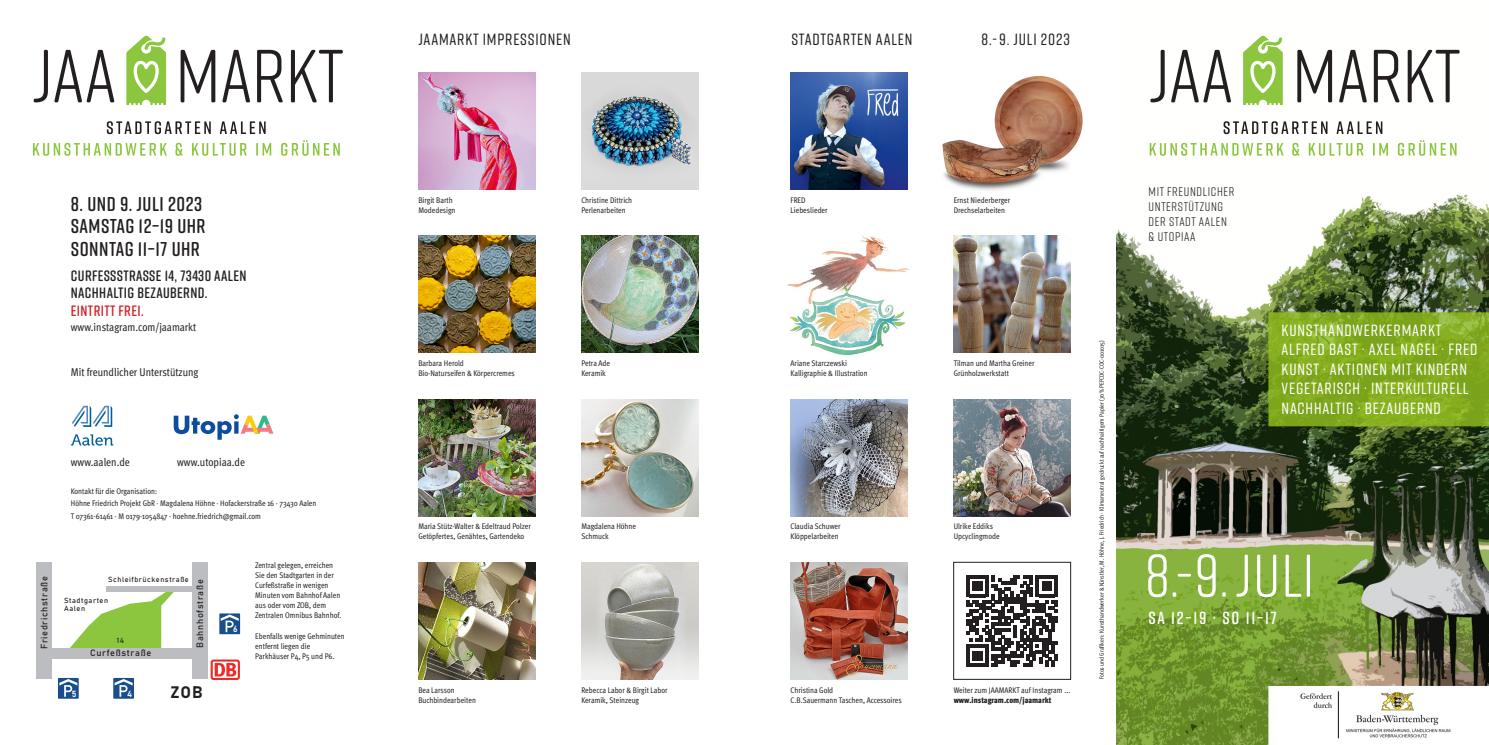
<style>
.page{position:relative;width:1489px;height:745px;background:#fff}
.page>*{position:absolute;margin:0;border:0;box-sizing:border-box;transform-origin:0 0}
.t1{font:60px "Rift Soft";color:#fff}
.t2{font:600 20px "Rift Soft";letter-spacing:.025em;color:#231f20}
.t3{font:600 17.5px "Rift Soft";letter-spacing:.1em;color:#fff}
.t4{font:16.5px "Bahnschrift";color:#231f20}
.t5{font:500 16.25px "Rift Soft";letter-spacing:.05em;color:#fff}
.t6{font:500 16.25px "Rift Soft";letter-spacing:.05em;color:#231f20}
.t7{font:600 15px "Rift Soft";letter-spacing:.025em;color:#231f20}
.t8{font:600 15px "Rift Soft";letter-spacing:.025em;color:#d1232a}
.t9{font:12.5px "Rift Soft";letter-spacing:.05em;color:#231f20}
.t10{font:condensed 11.25px "Meta Pro";color:#231f20}
.t11{font:9.12px "Bahnschrift";letter-spacing:.075em;color:#231f20}
.t12{font:8.75px "Bahnschrift";color:#fff}
.t13{font:condensed 8.12px "Meta Pro";color:#231f20}
.t14{font:900 condensed 8.12px "Meta Pro";letter-spacing:-.005em;color:#231f20}
.t15{font:7.38px/8.2px "Bahnschrift";letter-spacing:.075em;color:#231f20}
.t16{font:condensed 6.25px "Meta Pro";color:#231f20}
</style>
<div class="page">
<img style="left:787px;top:235px;width:122px;height:120px">
<img style="left:942px;top:76px;width:141px;height:114px">
<img style="left:1116px;top:38px;width:372px;height:706px">
<svg style="left:1150px;top:50px;width:14px;height:52px"></svg>
<svg style="left:1170px;top:50px;width:61px;height:52px"></svg>
<svg style="left:1297px;top:50px;width:34px;height:52px"></svg>
<svg style="left:1338px;top:50px;width:28px;height:52px"></svg>
<svg style="left:1373px;top:50px;width:26px;height:52px"></svg>
<svg style="left:1407px;top:50px;width:52px;height:52px"></svg>
<svg style="left:1223px;top:121px;width:104px;height:13px"></svg>
<svg style="left:1336px;top:121px;width:46px;height:13px"></svg>
<svg style="left:1149px;top:143px;width:134px;height:13px"></svg>
<svg style="left:1292px;top:143px;width:7px;height:13px"></svg>
<svg style="left:1308px;top:143px;width:55px;height:13px"></svg>
<svg style="left:1372px;top:143px;width:15px;height:12px"></svg>
<svg style="left:1397px;top:140px;width:59px;height:16px"></svg>
<svg style="left:1242px;top:35px;width:40px;height:70px"></svg>
<svg style="left:34px;top:50px;width:14px;height:52px"></svg>
<svg style="left:54px;top:50px;width:60px;height:52px"></svg>
<svg style="left:181px;top:50px;width:34px;height:52px"></svg>
<svg style="left:222px;top:50px;width:28px;height:52px"></svg>
<svg style="left:257px;top:50px;width:26px;height:52px"></svg>
<svg style="left:291px;top:50px;width:52px;height:52px"></svg>
<svg style="left:107px;top:121px;width:104px;height:13px"></svg>
<svg style="left:220px;top:121px;width:46px;height:13px"></svg>
<svg style="left:33px;top:143px;width:134px;height:13px"></svg>
<svg style="left:175px;top:143px;width:8px;height:13px"></svg>
<svg style="left:192px;top:143px;width:55px;height:13px"></svg>
<svg style="left:256px;top:143px;width:15px;height:12px"></svg>
<svg style="left:281px;top:140px;width:59px;height:16px"></svg>
<svg style="left:126px;top:35px;width:40px;height:70px"></svg>
<img style="left:418px;top:73px;width:117px;height:117px">
<img style="left:581px;top:73px;width:117px;height:117px">
<img style="left:790px;top:73px;width:117px;height:117px">
<img style="left:581px;top:236px;width:117px;height:117px">
<img style="left:953px;top:236px;width:117px;height:117px">
<img style="left:418px;top:399px;width:117px;height:117px">
<img style="left:581px;top:399px;width:117px;height:117px">
<img style="left:790px;top:399px;width:117px;height:117px">
<img style="left:953px;top:399px;width:117px;height:117px">
<img style="left:418px;top:562px;width:117px;height:117px">
<img style="left:581px;top:562px;width:117px;height:117px">
<img style="left:790px;top:562px;width:117px;height:117px">
<svg style="left:966px;top:575px;width:91px;height:91px"></svg>
<div style="left:953px;top:561px;width:117px;height:118px;border:1px solid #231f20"></div>
<div style="left:39px;top:647px;width:156px;height:11px;background:#bcbdc0"></div>
<div style="left:36px;top:562px;width:16px;height:116px;background:#bcbdc0"></div>
<div style="left:192px;top:562px;width:16px;height:116px;background:#bcbdc0"></div>
<div style="left:106px;top:586px;width:91px;height:5px;background:#bcbdc0"></div>
<svg style="left:70px;top:591px;width:104px;height:56px"></svg>
<svg style="left:113px;top:677px;width:21px;height:21px"></svg>
<svg style="left:115px;top:678px;width:18px;height:18px"></svg>
<svg style="left:58px;top:677px;width:21px;height:21px"></svg>
<svg style="left:59px;top:678px;width:18px;height:18px"></svg>
<svg style="left:219px;top:613px;width:21px;height:20px"></svg>
<svg style="left:221px;top:614px;width:18px;height:17px"></svg>
<svg style="left:211px;top:659px;width:29px;height:20px"></svg>
<svg style="left:213px;top:661px;width:25px;height:16px"></svg>
<svg style="left:215px;top:662px;width:21px;height:14px"></svg>
<svg style="left:71px;top:434px;width:42px;height:11px"></svg>
<svg style="left:72px;top:405px;width:40px;height:21px"></svg>
<svg style="left:174px;top:414px;width:99px;height:25px"></svg>
<img style="left:418px;top:236px;width:117px;height:117px">
<p class="t2" style="left:71px;top:189px;width:133px">8. UND 9. JULI 2023</p>
<p class="t2" style="left:71px;top:212px;width:136px">SAMSTAG 12–19 UHR</p>
<p class="t2" style="left:71px;top:234px;width:131px">SONNTAG 11–17 UHR</p>
<p class="t7" style="left:71px;top:265px;width:177px">CURFEßSTRAßE 14, 73430 AALEN</p>
<p class="t7" style="left:71px;top:282px;width:138px">NACHHALTIG BEZAUBERND.</p>
<p class="t8" style="left:71px;top:300px;width:74px">EINTRITT FREI.</p>
<p class="t10" style="left:71px;top:318px;width:127px">www.instagram.com/jaamarkt</p>
<p class="t10" style="left:71px;top:363px;width:129px">Mit freundlicher Unterstützung</p>
<p class="t10" style="left:71px;top:453px;width:60px">www.aalen.de</p>
<p class="t10" style="left:177px;top:453px;width:69px">www.utopiaa.de</p>
<p class="t13" style="left:71px;top:484px;width:88px">Kontakt für die Organisation:</p>
<p class="t13" style="left:71px;top:497px;width:247px">Höhne Friedrich Projekt GbR · Magdalena Höhne · Hofackerstraße 16 · 73430 Aalen</p>
<p class="t13" style="left:71px;top:509px;width:191px">T 07361-61461 · M 0179-1054847 · hoehne.friedrich@gmail.com</p>
<p class="t11" style="left:37px;top:648px;width:75px;rotate:-90deg">Friedrichstraße</p>
<p class="t11" style="left:193px;top:647px;width:70px;rotate:-90deg">Bahnhofstraße</p>
<p class="t4" style="left:170px;top:679px;width:34px">ZOB</p>
<p class="t15" style="left:108px;top:574px;width:82px">Schleifbrückenstraße</p>
<p class="t15" style="left:64px;top:595px;width:45px">Stadtgarten<br>Aalen</p>
<p class="t15" style="left:117px;top:635px;width:9px">14</p>
<p class="t11" style="left:90px;top:645px;width:63px">Curfeßstraße</p>
<p class="t12" style="left:72px;top:686px;width:6px">5</p>
<p class="t12" style="left:127px;top:686px;width:6px">4</p>
<p class="t12" style="left:233px;top:622px;width:6px">6</p>
<p class="t13" style="left:255px;top:559px;width:79px">Zentral gelegen, erreichen</p>
<p class="t13" style="left:255px;top:569px;width:80px">Sie den Stadtgarten in der</p>
<p class="t13" style="left:255px;top:579px;width:75px">Curfeßstraße in wenigen</p>
<p class="t13" style="left:255px;top:589px;width:87px">Minuten vom Bahnhof Aalen</p>
<p class="t13" style="left:255px;top:599px;width:72px">aus oder vom ZOB, dem</p>
<p class="t13" style="left:255px;top:609px;width:88px">Zentralen Omnibus Bahnhof.</p>
<p class="t13" style="left:255px;top:629px;width:91px">Ebenfalls wenige Gehminuten</p>
<p class="t13" style="left:255px;top:639px;width:57px">entfernt liegen die</p>
<p class="t13" style="left:255px;top:649px;width:81px">Parkhäuser P4, P5 und P6.</p>
<p class="t6" style="left:418px;top:27px;width:154px">JAAMARKT IMPRESSIONEN</p>
<p class="t6" style="left:791px;top:27px;width:123px">STADTGARTEN AALEN</p>
<p class="t6" style="left:981px;top:27px;width:90px">8.-9. JULI 2023</p>
<p class="t13" style="left:418px;top:194px;width:36px">Birgit Barth</p>
<p class="t13" style="left:418px;top:204px;width:39px">Modedesign</p>
<p class="t13" style="left:581px;top:194px;width:52px">Christine Dittrich</p>
<p class="t13" style="left:581px;top:204px;width:46px">Perlenarbeiten</p>
<p class="t13" style="left:790px;top:194px;width:17px">FRED</p>
<p class="t13" style="left:790px;top:204px;width:39px">Liebeslieder</p>
<p class="t13" style="left:953px;top:194px;width:58px">Ernst Niederberger</p>
<p class="t13" style="left:953px;top:204px;width:53px">Drechselarbeiten</p>
<p class="t9" style="left:1148px;top:183px;width:87px">MIT FREUNDLICHER</p>
<p class="t9" style="left:1148px;top:198px;width:76px">UNTERSTÜTZUNG</p>
<p class="t9" style="left:1148px;top:213px;width:80px">DER STADT AALEN</p>
<p class="t9" style="left:1148px;top:228px;width:48px">&amp; UTOPIAA</p>
<p class="t13" style="left:418px;top:357px;width:47px">Barbara Herold</p>
<p class="t13" style="left:418px;top:367px;width:98px">Bio-Naturseifen &amp; Körpercremes</p>
<p class="t13" style="left:581px;top:357px;width:30px">Petra Ade</p>
<p class="t13" style="left:581px;top:367px;width:26px">Keramik</p>
<p class="t13" style="left:418px;top:520px;width:114px">Maria Stütz-Walter &amp; Edeltraud Polzer</p>
<p class="t13" style="left:418px;top:530px;width:107px">Getöpfertes, Genähtes, Gartendeko</p>
<p class="t13" style="left:581px;top:520px;width:56px">Magdalena Höhne</p>
<p class="t13" style="left:581px;top:530px;width:29px">Schmuck</p>
<p class="t13" style="left:790px;top:357px;width:58px">Ariane Starczewski</p>
<p class="t13" style="left:790px;top:367px;width:78px">Kalligraphie &amp; Illustration</p>
<p class="t13" style="left:790px;top:520px;width:52px">Claudia Schuwer</p>
<p class="t13" style="left:790px;top:530px;width:50px">Klöppelarbeiten</p>
<p class="t13" style="left:953px;top:357px;width:82px">Tilman und Martha Greiner</p>
<p class="t13" style="left:953px;top:367px;width:57px">Grünholzwerkstatt</p>
<p class="t13" style="left:953px;top:520px;width:41px">Ulrike Eddiks</p>
<p class="t13" style="left:953px;top:530px;width:47px">Upcyclingmode</p>
<p class="t16" style="left:1096px;top:679px;width:340px;rotate:-90deg">Fotos und Grafiken: Kunsthandwerker &amp; Künstler, M. Höhne, J. Friedrich · Klimaneutral gedruckt auf nachhaltigem Papier (70% PEFCDC-COC-001015)</p>
<p class="t5" style="left:1281px;top:318px;width:161px">KUNSTHANDWERKERMARKT</p>
<p class="t5" style="left:1281px;top:337px;width:197px">ALFRED BAST · AXEL NAGEL · FRED</p>
<p class="t5" style="left:1281px;top:357px;width:187px">KUNST · AKTIONEN MIT KINDERN</p>
<p class="t5" style="left:1281px;top:376px;width:188px">VEGETARISCH · INTERKULTURELL</p>
<p class="t5" style="left:1281px;top:396px;width:161px">NACHHALTIG · BEZAUBERND</p>
<p class="t1" style="left:1144px;top:533px;width:171px">8.-9. JULI</p>
<p class="t3" style="left:1148px;top:605px;width:130px">SA 12–19 · SO 11–17</p>
<p class="t13" style="left:418px;top:683px;width:38px">Bea Larsson</p>
<p class="t13" style="left:418px;top:693px;width:59px">Buchbindearbeiten</p>
<p class="t13" style="left:581px;top:683px;width:88px">Rebecca Labor &amp; Birgit Labor</p>
<p class="t13" style="left:581px;top:693px;width:59px">Keramik, Steinzeug</p>
<p class="t13" style="left:790px;top:683px;width:44px">Christina Gold</p>
<p class="t13" style="left:790px;top:693px;width:113px">C.B.Sauermann Taschen, Accessoires</p>
<p class="t13" style="left:953px;top:683px;width:118px">Weiter zum JAAMARKT auf Instagram ...</p>
<p class="t14" style="left:953px;top:693px;width:99px">www.instagram.com/jaamarkt</p>
</div>
